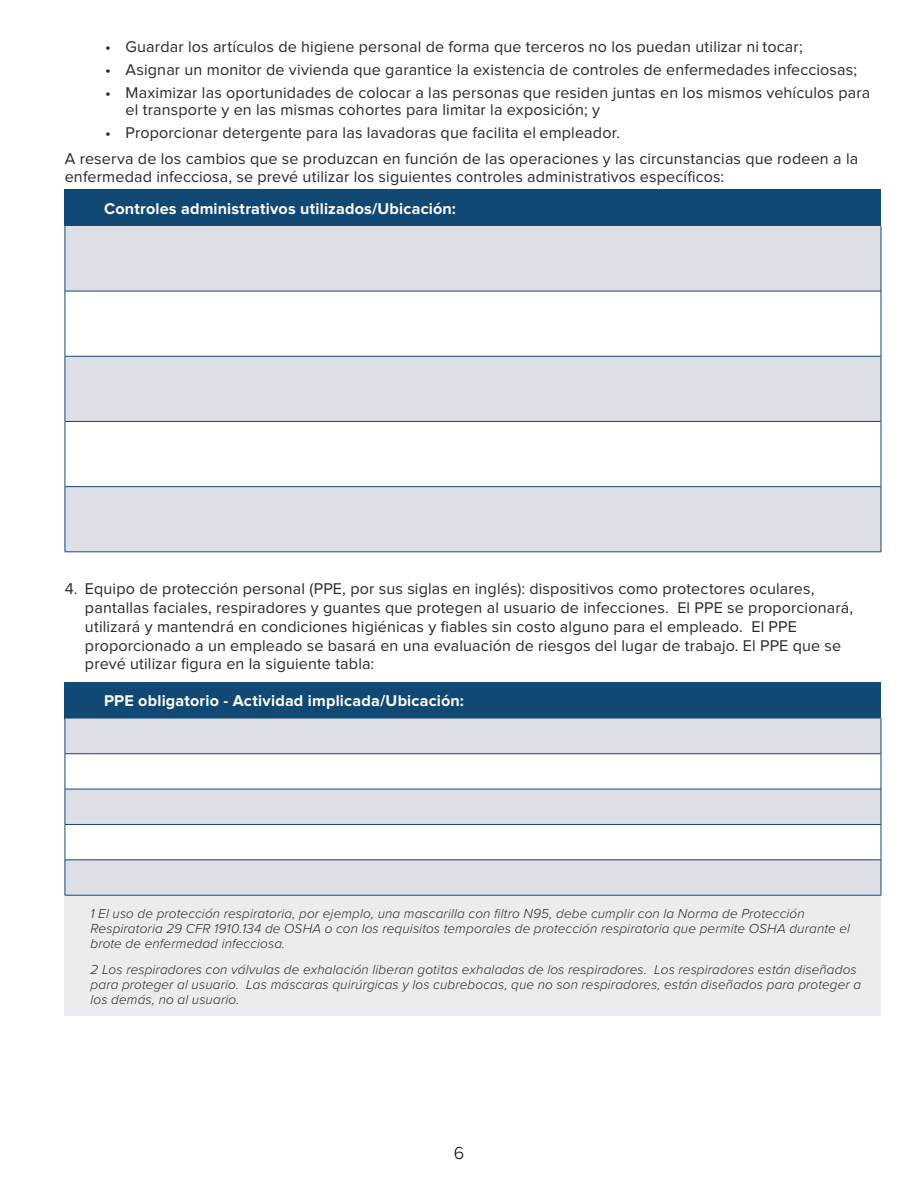
<style>
.page{position:relative;width:918px;height:1188px;background:#fff}
.page>*{position:absolute;margin:0;border:0;box-sizing:border-box;transform-origin:0 0}
.t1{font:300 18px "Proxima Nova";color:#000}
.t2{font:16.2px/18.9px "Proxima Nova";letter-spacing:.01em;color:#292829}
.t3{font:700 16.2px "Proxima Nova";letter-spacing:.01em;color:#fff}
.t4{font:italic 300 13.5px/15px "Proxima Nova";letter-spacing:.01em;color:#292829}
</style>
<div class="page">
<div style="left:65px;top:189px;width:816px;height:37px;background:#114974"></div>
<svg style="left:66px;top:226px;width:815px;height:326px;fill:#dddee6"></svg>
<hr style="left:65px;top:291px;width:816px;height:1px;background:#114974">
<hr style="left:65px;top:356px;width:816px;height:1px;background:#114974">
<hr style="left:65px;top:421px;width:816px;height:1px;background:#114974">
<hr style="left:65px;top:486px;width:816px;height:1px;background:#114974">
<hr style="left:65px;top:226px;width:1px;height:65px;background:#114974">
<hr style="left:881px;top:226px;width:1px;height:65px;background:#114974">
<hr style="left:65px;top:291px;width:1px;height:65px;background:#114974">
<hr style="left:881px;top:291px;width:1px;height:65px;background:#114974">
<hr style="left:65px;top:356px;width:1px;height:65px;background:#114974">
<hr style="left:881px;top:356px;width:1px;height:65px;background:#114974">
<hr style="left:65px;top:421px;width:1px;height:66px;background:#114974">
<hr style="left:881px;top:421px;width:1px;height:66px;background:#114974">
<hr style="left:65px;top:487px;width:1px;height:65px;background:#114974">
<hr style="left:881px;top:487px;width:1px;height:65px;background:#114974">
<hr style="left:65px;top:552px;width:816px;height:1px;background:#114974">
<div style="left:65px;top:682px;width:816px;height:37px;background:#114974"></div>
<svg style="left:66px;top:719px;width:815px;height:176px;fill:#dddee6"></svg>
<div style="left:65px;top:895px;width:816px;height:121px;background:#ececf0"></div>
<hr style="left:65px;top:719px;width:1px;height:35px;background:#114974">
<hr style="left:881px;top:719px;width:1px;height:35px;background:#114974">
<hr style="left:65px;top:754px;width:1px;height:35px;background:#114974">
<hr style="left:881px;top:754px;width:1px;height:35px;background:#114974">
<hr style="left:65px;top:789px;width:1px;height:35px;background:#114974">
<hr style="left:881px;top:789px;width:1px;height:35px;background:#114974">
<hr style="left:65px;top:825px;width:1px;height:35px;background:#114974">
<hr style="left:881px;top:825px;width:1px;height:35px;background:#114974">
<hr style="left:65px;top:860px;width:1px;height:35px;background:#114974">
<hr style="left:881px;top:860px;width:1px;height:35px;background:#114974">
<hr style="left:65px;top:753px;width:816px;height:1px;background:#114974">
<hr style="left:65px;top:789px;width:816px;height:1px;background:#114974">
<hr style="left:65px;top:824px;width:816px;height:1px;background:#114974">
<hr style="left:65px;top:860px;width:816px;height:1px;background:#114974">
<hr style="left:65px;top:895px;width:816px;height:1px;background:#114974">
<p class="t2" style="left:105px;top:37px;width:699px">• Guardar los artículos de higiene personal de forma que terceros no los puedan utilizar ni tocar;</p>
<p class="t2" style="left:105px;top:61px;width:753px">• Asignar un monitor de vivienda que garantice la existencia de controles de enfermedades infecciosas;</p>
<p class="t2" style="left:126px;top:85px;width:746px;line-height:16.5px;text-indent:-20px">• Maximizar las oportunidades de colocar a las personas que residen juntas en los mismos vehículos para el transporte y en las mismas cohortes para limitar la exposición; y</p>
<p class="t2" style="left:65px;top:120px;width:795px;line-height:25.7px;text-indent:41px">• Proporcionar detergente para las lavadoras que facilita el empleador.<br>A reserva de los cambios que se produzcan en función de las operaciones y las circunstancias que rodeen a la</p>
<p class="t2" style="left:65px;top:168px;width:661px">enfermedad infecciosa, se prevé utilizar los siguientes controles administrativos específicos:</p>
<p class="t3" style="left:104px;top:201px;width:353px">Controles administrativos utilizados/Ubicación:</p>
<p class="t2" style="left:85px;top:580px;width:770px;text-indent:-20px">4. Equipo de protección personal (PPE, por sus siglas en inglés): dispositivos como protectores oculares, pantallas faciales, respiradores y guantes que protegen al usuario de infecciones. El PPE se proporcionará, utilizará y mantendrá en condiciones higiénicas y fiables sin costo alguno para el empleado. El PPE proporcionado a un empleado se basará en una evaluación de riesgos del lugar de trabajo. El PPE que se prevé utilizar figura en la siguiente tabla:</p>
<p class="t3" style="left:104px;top:694px;width:361px">PPE obligatorio - Actividad implicada/Ubicación:</p>
<p class="t4" style="left:91px;top:905px;width:761px">1 El uso de protección respiratoria, por ejemplo, una mascarilla con filtro N95, debe cumplir con la Norma de Protección<br>Respiratoria 29 CFR 1910.134 de OSHA o con los requisitos temporales de protección respiratoria que permite OSHA durante el brote de enfermedad infecciosa.</p>
<p class="t4" style="left:91px;top:961px;width:772px">2 Los respiradores con válvulas de exhalación liberan gotitas exhaladas de los respiradores. Los respiradores están diseñados para proteger al usuario. Las máscaras quirúrgicas y los cubrebocas, que no son respiradores, están diseñados para proteger a los demás, no al usuario.</p>
<p class="t1" style="left:454px;top:1139px;width:12px">6</p>
</div>
